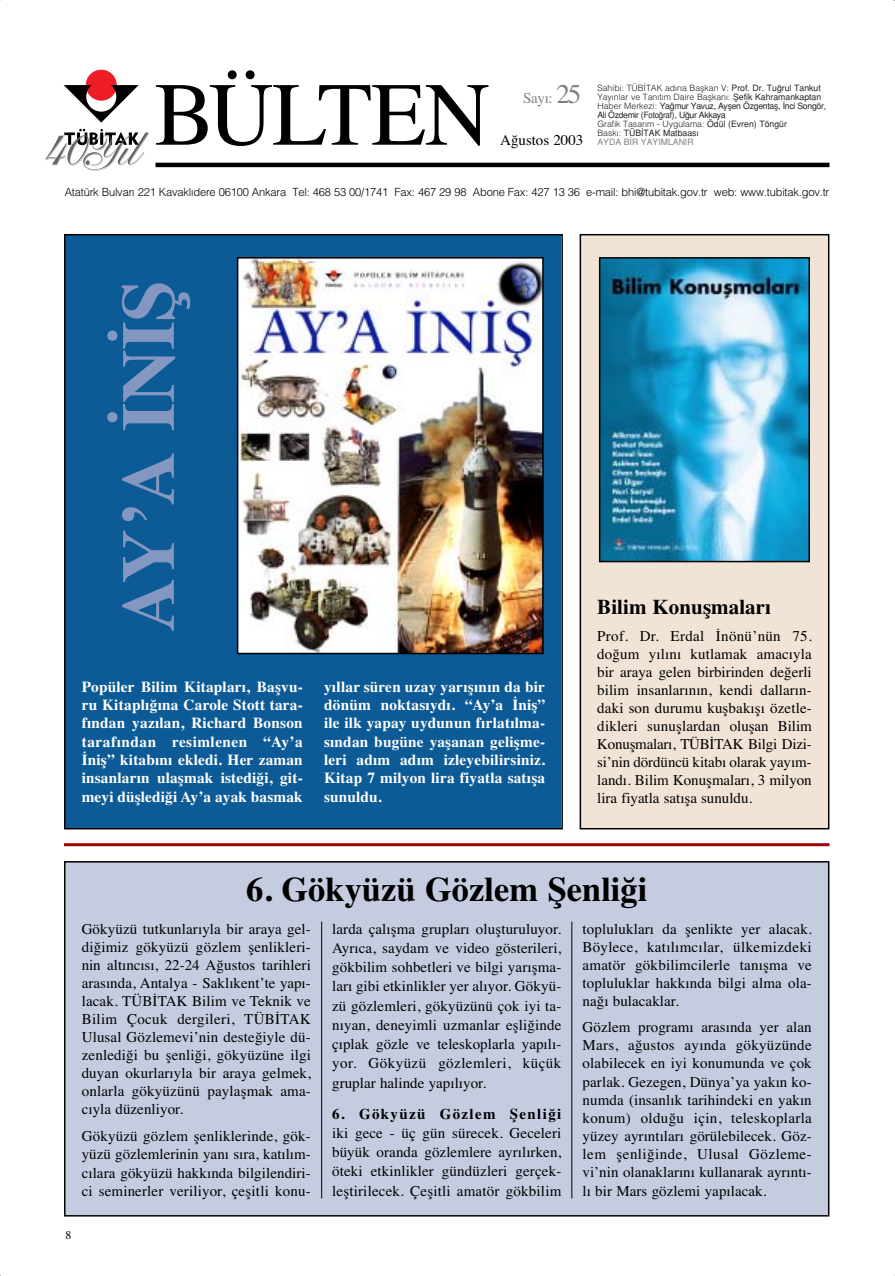
<style>
.page{position:relative;width:895px;height:1276px;background:#fff}
.page>*{position:absolute;margin:0;border:0;box-sizing:border-box;transform-origin:0 0}
.t1{font:90px "Times TU";letter-spacing:-.015em;color:#000}
.t2{font:700 75px "Times TU";letter-spacing:-.015em;color:#8397c0}
.t3{font:700 34.5px "Times TU";color:#000}
.t4{font:700 21px "Times TU";letter-spacing:.005em;color:#000}
.t5{font:700 15.3px/18.3px "Times TU";letter-spacing:.01em;color:#fff;text-align:justify}
.t6{font:15px/18px "Times TU";letter-spacing:.01em;color:#000;text-align:justify}
.t7{font:700 15px "Times TU";letter-spacing:.09em;color:#000}
.t8{font:15px "Times TU";color:#808080}
.t9{font:12px "Times TU";color:#000}
.t10{font:300 11.25px "Helvetica";letter-spacing:-.02em;color:#000}
.t11{font:500 8.7px/9px "Helvetica";letter-spacing:-.035em;color:#231f1f}
.t12{font:500 8.7px "Helvetica";color:#808080}
.s1{font-weight:300}
.s2{font-size:27px}
.s3{font-family:"Times TU";font-weight:400;font-size:15px;color:#000}
</style>
<div class="page">
<div style="left:65px;top:235px;width:496px;height:593px;background:#0d5b96"></div>
<div style="left:64px;top:234px;width:499px;height:595px;border:2px solid #000"></div>
<div style="left:581px;top:235px;width:247px;height:593px;background:#f1e4d6"></div>
<div style="left:580px;top:234px;width:249px;height:595px;border:2px solid #000"></div>
<div style="left:65px;top:862px;width:763px;height:353px;background:#c5cce0"></div>
<div style="left:64px;top:861px;width:765px;height:355px;border:2px solid #000"></div>
<hr style="left:155px;top:163px;width:674px;height:4px;background:#000">
<div style="left:86px;top:70px;width:30px;height:30px;background:#ee1c24;border:1px solid #ee1c24;border-radius:50%"></div>
<svg style="left:64px;top:85px;width:75px;height:38px"></svg>
<svg style="left:46px;top:129px;width:103px;height:42px"></svg>
<img style="left:240px;top:260px;width:301px;height:391px">
<div style="left:237px;top:257px;width:307px;height:397px;border:2px solid #000"></div>
<img style="left:602px;top:260px;width:205px;height:299px">
<div style="left:599px;top:257px;width:211px;height:305px;border:2px solid #000"></div>
<hr style="left:64px;top:843px;width:765px;height:3px;background:#9e030a">
<hr style="left:321px;top:921px;width:1px;height:277px;background:#000">
<hr style="left:571px;top:921px;width:1px;height:277px;background:#000">
<h1 class="t1" style="left:154px;top:83px;width:337px">BÜLTEN</h1>
<p class="t11" style="left:597px;top:84px;width:230px"><span class="s1">Sahibi: TÜB‹TAK ad›na Baflkan V:</span> Prof. Dr. Tu¤rul Tankut <span class="s1">Yay›nlar ve Tan›t›m Daire Baflkan›:</span> fiefik Kahramankaptan <span class="s1">Haber Merkezi:</span> Ya¤mur Yavuz, Ayflen Özgentafl, ‹nci Songör, Ali Özdemir (Foto¤raf), U¤ur Akkaya<br><span class="s1">Grafik Tasar›m - Uygulama:</span> Ödül (Evren) Töngür<br><span class="s1">Bask›:</span> TÜB‹TAK Matbaas›</p>
<p class="t8" style="left:523px;top:93px;width:60px">Sayı: <span class="s2">25</span></p>
<p class="t12" style="left:500px;top:139px;width:195px"><span class="s3">Ağustos 2003</span> AYDA B‹R YAYIMLANIR</p>
<p class="t10" style="left:65px;top:187px;width:766px">Atatürk Bulvar› 221 Kavakl›dere 06100 Ankara Tel: 468 53 00/1741 Fax: 467 29 98 Abone Fax: 427 13 36 e-mail: bhi@tubitak.gov.tr web: www.tubitak.gov.tr</p>
<h2 class="t2" style="left:123px;top:632px;width:354px;rotate:-90deg">AY’A İNİŞ</h2>
<p class="t5" style="left:82px;top:679px;width:223px">Popüler Bilim Kitapları, Başvu&shy;ru Kitaplığına Carole Stott tara&shy;fından yazılan, Richard Bonson tarafından resimlenen “Ay’a İniş” kitabını ekledi. Her zaman insanların ulaşmak istediği, git&shy;meyi düşlediği Ay’a ayak basmak</p>
<p class="t5" style="left:324px;top:679px;width:223px">yıllar süren uzay yarışının da bir dönüm noktasıydı. “Ay’a İniş” ile ilk yapay uydunun fırlatılma&shy;sından bugüne yaşanan gelişme&shy;leri adım adım izleyebilirsiniz.<br>Kitap 7 milyon lira fiyatla satışa sunuldu.</p>
<h3 class="t4" style="left:597px;top:599px;width:175px">Bilim Konuşmaları</h3>
<p class="t6" style="left:597px;top:628px;width:216px">Prof. Dr. Erdal İnönü’nün 75. doğum yılını kutlamak amacıyla bir araya gelen birbirinden değerli bilim insanlarının, kendi dalların&shy;daki son durumu kuşbakışı özetle&shy;dikleri sunuşlardan oluşan Bilim Konuşmaları, TÜBİTAK Bilgi Dizi&shy;si’nin dördüncü kitabı olarak yayım&shy;landı. Bilim Konuşmaları, 3 milyon lira fiyatla satışa sunuldu.</p>
<h3 class="t3" style="left:246px;top:877px;width:403px">6. Gökyüzü Gözlem Şenliği</h3>
<p class="t6" style="left:82px;top:921px;width:231px">Gökyüzü tutkunlarıyla bir araya gel&shy;diğimiz gökyüzü gözlem şenlikleri&shy;nin altıncısı, 22-24 Ağustos tarihleri arasında, Antalya - Saklıkent’te yapı&shy;lacak. TÜBİTAK Bilim ve Teknik ve Bilim Çocuk dergileri, TÜBİTAK Ulusal Gözlemevi’nin desteğiyle dü&shy;zenlediği bu şenliği, gökyüzüne ilgi duyan okurlarıyla bir araya gelmek, onlarla gökyüzünü paylaşmak ama&shy;cıyla düzenliyor.</p>
<p class="t6" style="left:82px;top:1128px;width:231px">Gökyüzü gözlem şenliklerinde, gök&shy;yüzü gözlemlerinin yanı sıra, katılım&shy;cılara gökyüzü hakkında bilgilendiri&shy;ci seminerler veriliyor, çeşitli konu-</p>
<p class="t9" style="left:65px;top:1230px;width:7px">8</p>
<p class="t6" style="left:332px;top:920px;width:231px;line-height:19.2px">larda çalışma grupları oluşturuluyor.<br>Ayrıca, saydam ve video gösterileri, gökbilim sohbetleri ve bilgi yarışma&shy;ları gibi etkinlikler yer alıyor. Gökyü&shy;zü gözlemleri, gökyüzünü çok iyi ta&shy;nıyan, deneyimli uzmanlar eşliğinde çıplak gözle ve teleskoplarla yapılı&shy;yor. Gökyüzü gözlemleri, küçük gruplar halinde yapılıyor.</p>
<p class="t7" style="left:332px;top:1108px;width:231px">6. Gökyüzü Gözlem Şenliği</p>
<p class="t6" style="left:332px;top:1124px;width:231px;line-height:19.2px">iki gece - üç gün sürecek. Geceleri büyük oranda gözlemlere ayrılırken, öteki etkinlikler gündüzleri gerçek&shy;leştirilecek. Çeşitli amatör gökbilim</p>
<p class="t6" style="left:583px;top:921px;width:231px">toplulukları da şenlikte yer alacak.<br>Böylece, katılımcılar, ülkemizdeki amatör gökbilimcilerle tanışma ve topluluklar hakkında bilgi alma ola&shy;nağı bulacaklar.</p>
<p class="t6" style="left:583px;top:1019px;width:231px">Gözlem programı arasında yer alan Mars, ağustos ayında gökyüzünde olabilecek en iyi konumunda ve çok parlak. Gezegen, Dünya’ya yakın ko&shy;numda (insanlık tarihindeki en yakın konum) olduğu için, teleskoplarla yüzey ayrıntıları görülebilecek. Göz&shy;lem şenliğinde, Ulusal Gözleme&shy;vi’nin olanaklarını kullanarak ayrıntı&shy;lı bir Mars gözlemi yapılacak.</p>
</div>
